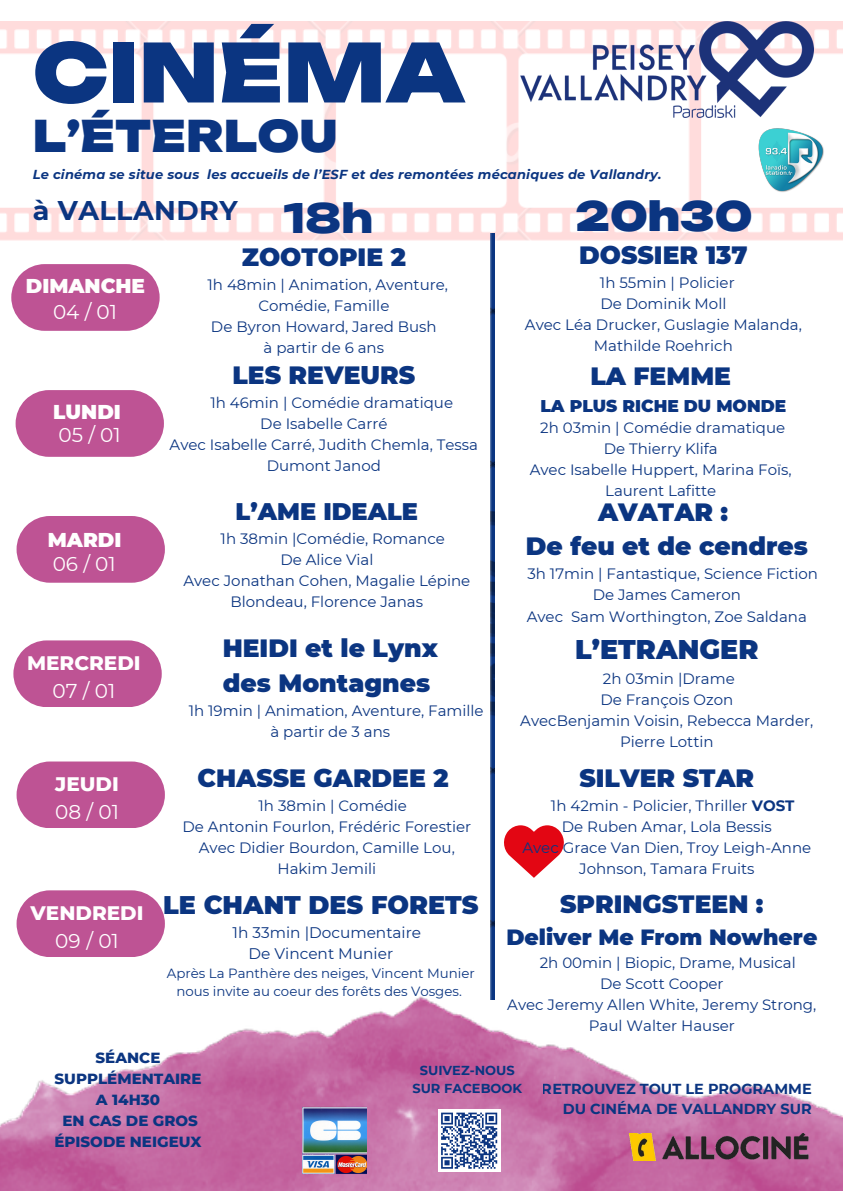
<style>
.page{position:relative;width:843px;height:1191px;background:#fff}
.page>*{position:absolute;margin:0;border:0;box-sizing:border-box;transform-origin:0 0}
.t1{font:900 80px "Unbounded";color:#0b3581}
.t2{font:900 43px "Unbounded";color:#0b3581}
.t3{font:900 40px "Unbounded";color:#0b3581}
.t4{font:700 27px "Montserrat";letter-spacing:.015em;color:#0b3581}
.t5{font:900 27px "Montserrat";color:#0b3581}
.t6{font:900 25.5px "Montserrat";color:#0b3581}
.t7{font:900 25px/34.5px "Montserrat";color:#0b3581}
.t8{font:900 24px "Montserrat";color:#0b3581}
.t9{font:900 22px "Montserrat";color:#0b3581}
.t10{font:20px "Montserrat";color:#fff}
.t11{font:800 20px "Montserrat";color:#fff}
.t12{font:20px "Montserrat";color:#fefefd}
.t13{font:900 20px "Montserrat";color:#fff}
.t14{font:900 20px "Montserrat";color:#fefefd}
.t15{font:800 20px "Montserrat";color:#fefefd}
.t16{font:900 17px "Montserrat";color:#0b3581}
.t17{font:15.3px/21px "Montserrat";color:#0b3581}
.t18{font:15px/21px "Montserrat";color:#0b3581;text-align:center}
.t19{font:800 15px/21px "Montserrat";color:#0b3581;text-align:center}
.t20{font:700 14.5px/20.2px "Montserrat";color:#0b3581;text-align:right}
.t21{font:13.3px/18px "Montserrat";color:#0b3581;text-align:center}
.t22{font:italic 700 13px "Montserrat";letter-spacing:.015em;color:#0b3581}
.t23{font:700 13px/18px "Montserrat";color:#0b3581;text-align:center}
.s1{font-family:"Unbounded";font-weight:800;font-size:40px}
.s2{font-weight:700}
</style>
<div class="page">
<img style="left:0;top:22px;width:842px;height:218px">
<img style="left:0;top:969px;width:842px;height:221px">
<img style="left:490px;top:234px;width:4px;height:765px">
<img style="left:520px;top:22px;width:292px;height:95px">
<img style="left:758px;top:126px;width:65px;height:66px">
<div style="left:437px;top:1109px;width:63px;height:62px;background:#fff"></div>
<svg style="left:441px;top:1112px;width:57px;height:57px"></svg>
<div style="left:11px;top:264px;width:149px;height:67px;background:#be5394"></div>
<img style="left:608px;top:1133px;width:220px;height:27px">
<div style="left:16px;top:390px;width:148px;height:67px;background:#be5394"></div>
<div style="left:17px;top:516px;width:148px;height:66px;background:#be5394"></div>
<div style="left:17px;top:890px;width:148px;height:66px;background:#be5394"></div>
<img style="left:302px;top:1106px;width:64px;height:68px">
<div style="left:13px;top:640px;width:149px;height:67px;background:#be5394"></div>
<svg style="left:504px;top:825px;width:60px;height:52px"></svg>
<div style="left:17px;top:761px;width:148px;height:67px;background:#be5394"></div>
<h1 class="t1" style="left:33px;top:23px;width:434px">CINÉMA</h1>
<h2 class="t2" style="left:33px;top:109px;width:306px">L’ÉTERLOU</h2>
<p class="t22" style="left:33px;top:166px;width:630px">Le cinéma se situe sous les accueils de l’ESF et des remontées mécaniques de Vallandry.</p>
<h3 class="t4" style="left:33px;top:194px;width:342px">à VALLANDRY <span class="s1">18h</span></h3>
<h3 class="t3" style="left:575px;top:191px;width:178px">20h30</h3>
<h3 class="t14" style="left:26px;top:273px;width:121px">DIMANCHE</h3>
<h3 class="t10" style="left:53px;top:299px;width:66px">04 / 01</h3>
<h3 class="t13" style="left:53px;top:399px;width:69px">LUNDI</h3>
<h3 class="t10" style="left:59px;top:423px;width:64px">05 / 01</h3>
<h3 class="t13" style="left:48px;top:527px;width:75px">MARDI</h3>
<h3 class="t12" style="left:53px;top:551px;width:65px">06 / 01</h3>
<h3 class="t15" style="left:39px;top:648px;width:92px">MERCRE</h3>
<h3 class="t12" style="left:51px;top:672px;width:68px">24 / 07</h3>
<h3 class="t11" style="left:27px;top:650px;width:115px">MERCREDI</h3>
<h3 class="t10" style="left:53px;top:678px;width:64px">07 / 01</h3>
<h3 class="t11" style="left:55px;top:771px;width:65px">JEUDI</h3>
<h3 class="t10" style="left:55px;top:799px;width:65px">08 / 01</h3>
<h3 class="t12" style="left:54px;top:797px;width:62px">30 / 12</h3>
<h3 class="t11" style="left:31px;top:900px;width:114px">VENDREDI</h3>
<h3 class="t10" style="left:55px;top:928px;width:65px">09 / 01</h3>
<h3 class="t7" style="left:242px;top:239px;width:165px">ZOOTOPIE 2</h3>
<p class="t18" style="left:207px;top:274px;width:242px">1h 48min | Animation, Aventure,<br>Comédie, Famille<br>De Byron Howard, Jared Bush<br>à partir de 6 ans</p>
<h3 class="t7" style="left:232px;top:357px;width:184px">LES REVEURS</h3>
<p class="t18" style="left:210px;top:392px;width:244px">1h 46min | Comédie dramatique</p>
<p class="t18" style="left:260px;top:413px;width:129px">De Isabelle Carré</p>
<p class="t18" style="left:169px;top:434px;width:310px">Avec Isabelle Carré, Judith Chemla, Tessa</p>
<p class="t18" style="left:267px;top:455px;width:116px">Dumont Janod</p>
<h3 class="t8" style="left:235px;top:496px;width:184px">L’AME IDEALE</h3>
<p class="t18" style="left:220px;top:527px;width:226px">1h 38min |Comédie, Romance</p>
<p class="t18" style="left:280px;top:548px;width:95px">De Alice Vial</p>
<p class="t18" style="left:183px;top:569px;width:288px">Avec Jonathan Cohen, Magalie Lépine</p>
<p class="t18" style="left:230px;top:590px;width:194px">Blondeau, Florence Janas</p>
<h3 class="t7" style="left:223px;top:631px;width:216px">HEIDI et le Lynx des Montagnes</h3>
<p class="t18" style="left:270px;top:699px;width:215px;text-align:left;text-indent:-82px">1h 19min | Animation, Aventure, Famille à partir de 3 ans</p>
<h3 class="t7" style="left:197px;top:760px;width:252px">CHASSE GARDEE 2</h3>
<p class="t18" style="left:258px;top:795px;width:150px">1h 38min | Comédie</p>
<p class="t18" style="left:182px;top:816px;width:290px">De Antonin Fourlon, Frédéric Forestier</p>
<p class="t18" style="left:199px;top:837px;width:257px">Avec Didier Bourdon, Camille Lou,</p>
<p class="t18" style="left:277px;top:858px;width:100px">Hakim Jemili</p>
<h3 class="t6" style="left:163px;top:889px;width:317px">LE CHANT DES FORETS</h3>
<p class="t17" style="left:248px;top:922px;width:174px;text-indent:-16px">1h 33min |Documentaire<br>De Vincent Munier</p>
<p class="t21" style="left:167px;top:963px;width:309px">Après La Panthère des neiges, Vincent Munier nous invite au coeur des forêts des Vosges.</p>
<h3 class="t7" style="left:579px;top:237px;width:170px">DOSSIER 137</h3>
<p class="t18" style="left:524px;top:271px;width:278px">1h 55min | Policier<br>De Dominik Moll<br>Avec Léa Drucker, Guslagie Malanda,<br>Mathilde Roehrich</p>
<h3 class="t7" style="left:590px;top:359px;width:142px">LA FEMME</h3>
<p class="t16" style="left:540px;top:395px;width:247px">LA PLUS RICHE DU MONDE</p>
<p class="t18" style="left:529px;top:416px;width:263px">2h 03min | Comédie dramatique<br>De Thierry Klifa<br>Avec Isabelle Huppert, Marina Foïs,<br>Laurent Lafitte</p>
<h3 class="t7" style="left:525px;top:494px;width:283px;text-align:center">AVATAR :<br>De feu et de cendres</h3>
<p class="t18" style="left:527px;top:563px;width:292px">3h 17min | Fantastique, Science Fiction</p>
<p class="t18" style="left:592px;top:584px;width:150px">De James Cameron</p>
<p class="t18" style="left:526px;top:605px;width:281px">Avec Sam Worthington, Zoe Saldana</p>
<h3 class="t5" style="left:575px;top:633px;width:185px">L’ETRANGER</h3>
<p class="t18" style="left:520px;top:668px;width:294px">2h 03min |Drame<br>De François Ozon<br>AvecBenjamin Voisin, Rebecca Marder,<br>Pierre Lottin</p>
<h3 class="t7" style="left:579px;top:760px;width:176px">SILVER STAR</h3>
<p class="t18" style="left:550px;top:795px;width:245px">1h 42min - Policier, Thriller <span class="s2">VOST</span></p>
<p class="t18" style="left:561px;top:816px;width:211px">De Ruben Amar, Lola Bessis</p>
<p class="t18" style="left:522px;top:837px;width:290px">Avec Grace Van Dien, Troy Leigh-Anne</p>
<p class="t18" style="left:579px;top:858px;width:177px">Johnson, Tamara Fruits</p>
<h3 class="t7" style="left:560px;top:887px;width:205px">SPRINGSTEEN :</h3>
<h3 class="t9" style="left:506px;top:923px;width:312px">Deliver Me From Nowhere</h3>
<p class="t18" style="left:539px;top:952px;width:257px">2h 00min | Biopic, Drame, Musical</p>
<p class="t18" style="left:600px;top:973px;width:125px">De Scott Cooper</p>
<p class="t18" style="left:507px;top:994px;width:310px">Avec Jeremy Allen White, Jeremy Strong,</p>
<p class="t18" style="left:588px;top:1015px;width:147px">Paul Walter Hauser</p>
<p class="t19" style="left:54px;top:1047px;width:149px">SÉANCE<br>SUPPLÉMENTAIRE<br>A 14H30<br>EN CAS DE GROS<br>ÉPISODE NEIGEUX</p>
<p class="t23" style="left:412px;top:1061px;width:111px">SUIVEZ-NOUS<br>SUR FACEBOOK</p>
<p class="t20" style="left:541px;top:1078px;width:271px">RETROUVEZ TOUT LE PROGRAMME<br>DU CINÉMA DE VALLANDRY SUR</p>
</div>
